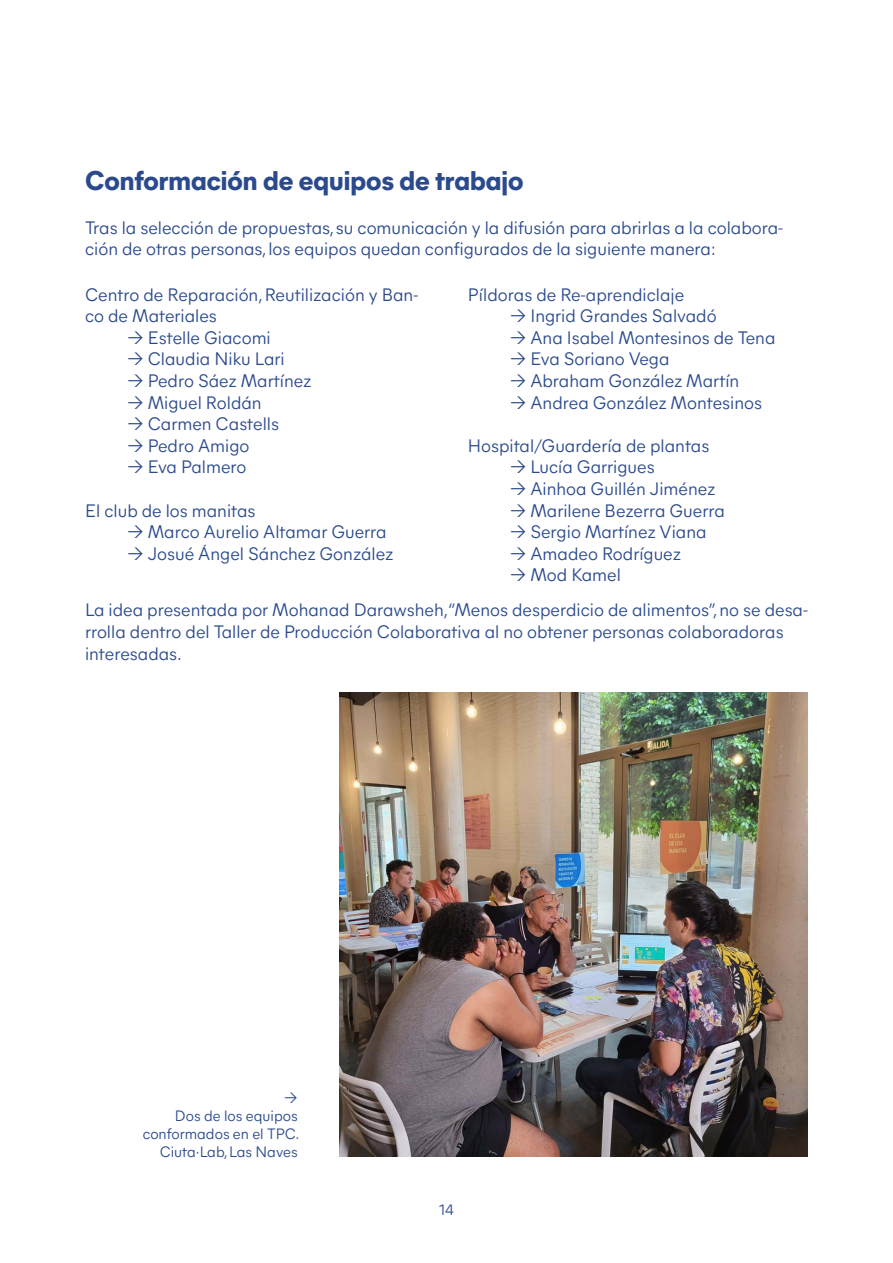
<style>
.page{position:relative;width:893px;height:1263px;background:#fff}
.page>*{position:absolute;margin:0;border:0;box-sizing:border-box;transform-origin:0 0}
.t1{font:800 27px "Mier A";color:#2b4a8d}
.t2{font:18px/21.6px "Mier A";color:#2b4a8d}
.t3{font:15px/18px "Mier A";color:#2b4a8d;text-align:right}
</style>
<div class="page">
<img style="left:339px;top:692px;width:469px;height:465px">
<h1 class="t1" style="left:85px;top:161px;width:440px">Conformación de equipos de trabajo</h1>
<p class="t2" style="left:85px;top:215px;width:699px">Tras la selección de propuestas, su comunicación y la difusión para abrirlas a la colabora&shy;ción de otras personas, los equipos quedan configurados de la siguiente manera:</p>
<p class="t2" style="left:85px;top:282px;width:335px">Centro de Reparación, Reutilización y Ban&shy;co de Materiales</p>
<p class="t2" style="left:128px;top:325px;width:145px">→ Estelle Giacomi</p>
<p class="t2" style="left:128px;top:347px;width:159px">→ Claudia Niku Lari</p>
<p class="t2" style="left:128px;top:369px;width:185px">→ Pedro Sáez Martínez</p>
<p class="t2" style="left:128px;top:390px;width:136px">→ Miguel Roldán</p>
<p class="t2" style="left:128px;top:412px;width:153px">→ Carmen Castells</p>
<p class="t2" style="left:128px;top:433px;width:123px">→ Pedro Amigo</p>
<p class="t2" style="left:128px;top:455px;width:120px">→ Eva Palmero</p>
<p class="t2" style="left:85px;top:498px;width:172px">El club de los manitas</p>
<p class="t2" style="left:128px;top:520px;width:261px">→ Marco Aurelio Altamar Guerra</p>
<p class="t2" style="left:128px;top:541px;width:267px">→ Josué Ángel Sánchez González</p>
<p class="t2" style="left:468px;top:282px;width:218px">Píldoras de Re-aprendiclaje</p>
<p class="t2" style="left:510px;top:304px;width:208px">→ Ingrid Grandes Salvadó</p>
<p class="t2" style="left:510px;top:325px;width:267px">→ Ana Isabel Montesinos de Tena</p>
<p class="t2" style="left:510px;top:347px;width:161px">→ Eva Soriano Vega</p>
<p class="t2" style="left:510px;top:369px;width:231px">→ Abraham González Martín</p>
<p class="t2" style="left:510px;top:390px;width:253px">→ Andrea González Montesinos</p>
<p class="t2" style="left:468px;top:433px;width:243px">Hospital/Guardería de plantas</p>
<p class="t2" style="left:510px;top:455px;width:146px">→ Lucía Garrigues</p>
<p class="t2" style="left:510px;top:477px;width:207px">→ Ainhoa Guillén Jiménez</p>
<p class="t2" style="left:510px;top:498px;width:216px">→ Marilene Bezerra Guerra</p>
<p class="t2" style="left:510px;top:520px;width:198px">→ Sergio Martínez Viana</p>
<p class="t2" style="left:510px;top:541px;width:172px">→ Amadeo Rodríguez</p>
<p class="t2" style="left:85px;top:556px;width:724px;line-height:35.1px;text-indent:425px">→ Mod Kamel<br>La idea presentada por Mohanad Darawsheh,“Menos desperdicio de alimentos”, no se desa-</p>
<p class="t2" style="left:85px;top:620px;width:700px">rrolla dentro del Taller de Producción Colaborativa al no obtener personas colaboradoras interesadas.</p>
<p class="t3" style="left:143px;top:1087px;width:158px">→<br>Dos de los equipos conformados en el TPC.<br>Ciuta·Lab, Las Naves</p>
<p class="t3" style="left:439px;top:1200px;width:16px">14</p>
</div>
